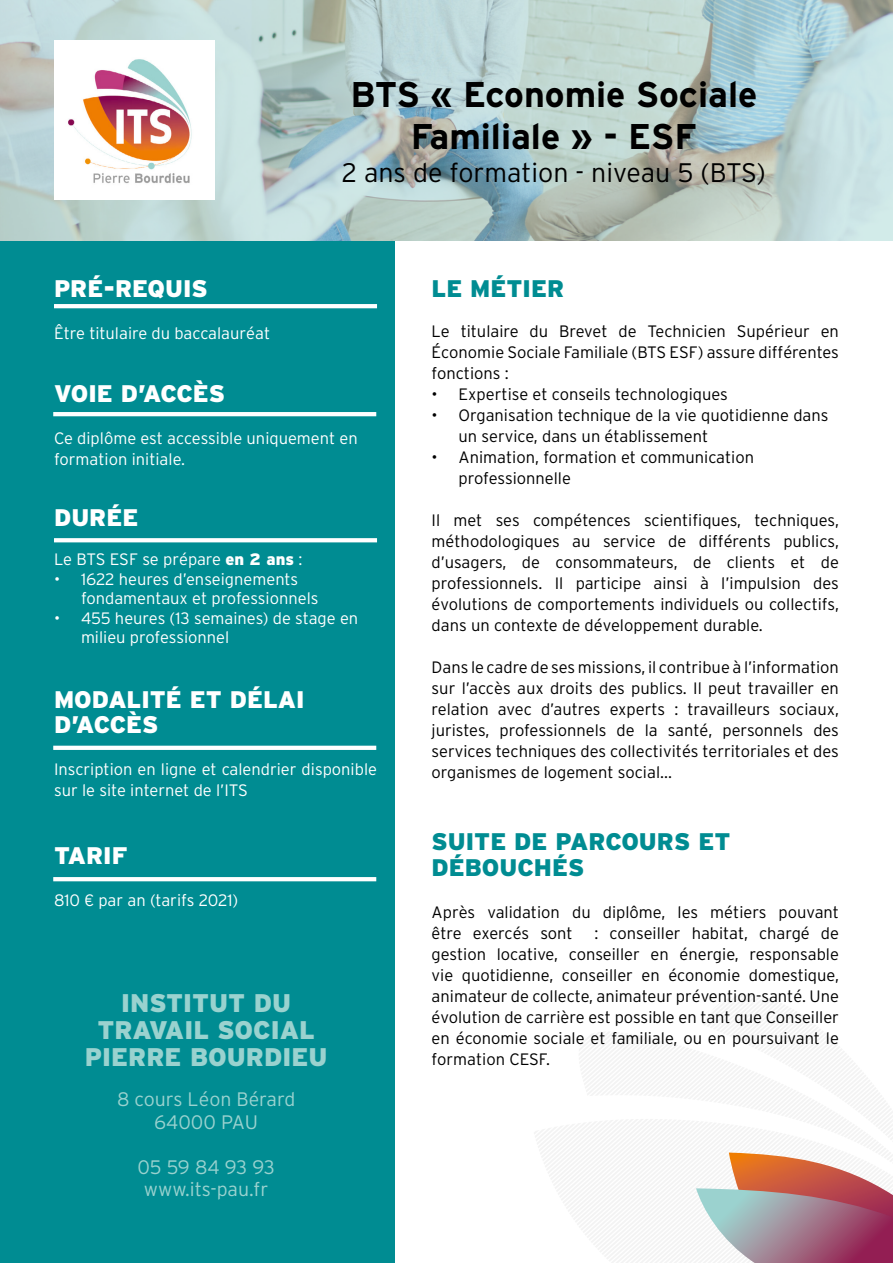
<style>
.page{position:relative;width:893px;height:1263px;background:#fff}
.page>*{position:absolute;margin:0;border:0;box-sizing:border-box;transform-origin:0 0}
.t1{font:700 35.7px/42.9px "Interstate";color:#000;text-align:center}
.t2{font:300 26.85px "Interstate";color:#000}
.t3{font:900 25.5px/27px "Interstate";color:#9ad2cf;text-align:center}
.t4{font:900 24px/25.5px "Interstate";color:#fff}
.t5{font:900 24px/25.5px "Interstate";color:#008c92}
.t6{font:300 19.5px/22.5px "Interstate";color:#9ad2cf;text-align:center}
.t7{font:300 16.5px/21px "Interstate";color:#000;text-align:justify}
.t8{font:300 16.5px/21px "Interstate";color:#fff}
.s1{font-weight:900}
</style>
<div class="page">
<svg style="left:534px;top:1124px;width:45px;height:101px"></svg>
<svg style="left:579px;top:995px;width:314px;height:268px"></svg>
<div style="left:0;top:240px;width:395px;height:1023px;background:#008c92"></div>
<svg style="left:0;top:0;width:893px;height:240px;background:#b7cdcc"></svg>
<img style="left:54px;top:40px;width:161px;height:160px">
<div style="left:54px;top:304px;width:323px;height:4px;background:#fff;border:2px solid #fff"></div>
<hr style="left:53px;top:412px;width:323px;height:4px;background:#fff">
<svg style="left:54px;top:538px;width:323px;height:4px"></svg>
<svg style="left:53px;top:746px;width:323px;height:4px"></svg>
<svg style="left:53px;top:877px;width:323px;height:4px"></svg>
<h1 class="t1" style="left:350px;top:72px;width:408px">BTS « Economie Sociale<br>Familiale » - ESF</h1>
<h2 class="t2" style="left:342px;top:157px;width:426px">2 ans de formation - niveau 5 (BTS)</h2>
<h3 class="t4" style="left:54px;top:275px;width:155px">PRÉ-REQUIS</h3>
<p class="t8" style="left:54px;top:322px;width:218px">Être titulaire du baccalauréat</p>
<h3 class="t4" style="left:54px;top:380px;width:173px">VOIE D’ACCÈS</h3>
<p class="t8" style="left:54px;top:427px;width:305px">Ce diplôme est accessible uniquement en formation initiale.</p>
<h3 class="t4" style="left:54px;top:505px;width:86px">DURÉE</h3>
<p class="t8" style="left:54px;top:549px;width:250px">Le BTS ESF se prépare <span class="s1">en 2 ans</span> :</p>
<p class="t8" style="left:81px;top:569px;width:239px;line-height:19.5px;text-indent:-27px">• 1622 heures d’enseignements fondamentaux et professionnels</p>
<p class="t8" style="left:81px;top:608px;width:279px;line-height:19.5px;text-indent:-27px">• 455 heures (13 semaines) de stage en milieu professionnel</p>
<h3 class="t4" style="left:54px;top:686px;width:252px">MODALITÉ ET DÉLAI<br>D’ACCÈS</h3>
<p class="t8" style="left:54px;top:759px;width:325px">Inscription en ligne et calendrier disponible sur le site internet de l’ITS</p>
<h3 class="t4" style="left:54px;top:842px;width:75px">TARIF</h3>
<p class="t8" style="left:54px;top:889px;width:186px">810 € par an (tarifs 2021)</p>
<h3 class="t3" style="left:85px;top:989px;width:244px">INSTITUT DU<br>TRAVAIL SOCIAL<br>PIERRE BOURDIEU</h3>
<p class="t6" style="left:117px;top:1088px;width:180px">8 cours Léon Bérard<br>64000 PAU</p>
<p class="t6" style="left:137px;top:1155px;width:139px">05 59 84 93 93 www.its-pau.fr</p>
<h3 class="t5" style="left:432px;top:275px;width:134px">LE MÉTIER</h3>
<p class="t7" style="left:432px;top:321px;width:409px">Le titulaire du Brevet de Technicien Supérieur en Économie Sociale Familiale (BTS ESF) assure différentes fonctions :</p>
<p class="t7" style="left:432px;top:384px;width:298px">• Expertise et conseils technologiques</p>
<p class="t7" style="left:459px;top:405px;width:371px;text-indent:-27px">• Organisation technique de la vie quotidienne dans un service, dans un établissement</p>
<p class="t7" style="left:459px;top:447px;width:297px;text-indent:-27px">• Animation, formation et communication professionnelle</p>
<p class="t7" style="left:432px;top:510px;width:409px">Il met ses compétences scientifiques, techniques, méthodologiques au service de différents publics, d’usagers, de consommateurs, de clients et de professionnels. Il participe ainsi à l’impulsion des évolutions de comportements individuels ou collectifs, dans un contexte de développement durable.</p>
<p class="t7" style="left:432px;top:657px;width:409px">Dans le cadre de ses missions, il contribue à l’information sur l’accès aux droits des publics. Il peut travailler en relation avec d’autres experts : travailleurs sociaux, juristes, professionnels de la santé, personnels des services techniques des collectivités territoriales et des organismes de logement social...</p>
<h3 class="t5" style="left:432px;top:829px;width:300px">SUITE DE PARCOURS ET<br>DÉBOUCHÉS</h3>
<p class="t7" style="left:432px;top:901px;width:409px">Après validation du diplôme, les métiers pouvant être exercés sont</p>
<p class="t7" style="left:432px;top:922px;width:409px;text-indent:163px">: conseiller habitat, chargé de gestion locative, conseiller en énergie, responsable vie quotidienne, conseiller en économie domestique, animateur de collecte, animateur prévention-santé. Une évolution de carrière est possible en tant que Conseiller en économie sociale et familiale, ou en poursuivant le formation CESF.</p>
</div>
